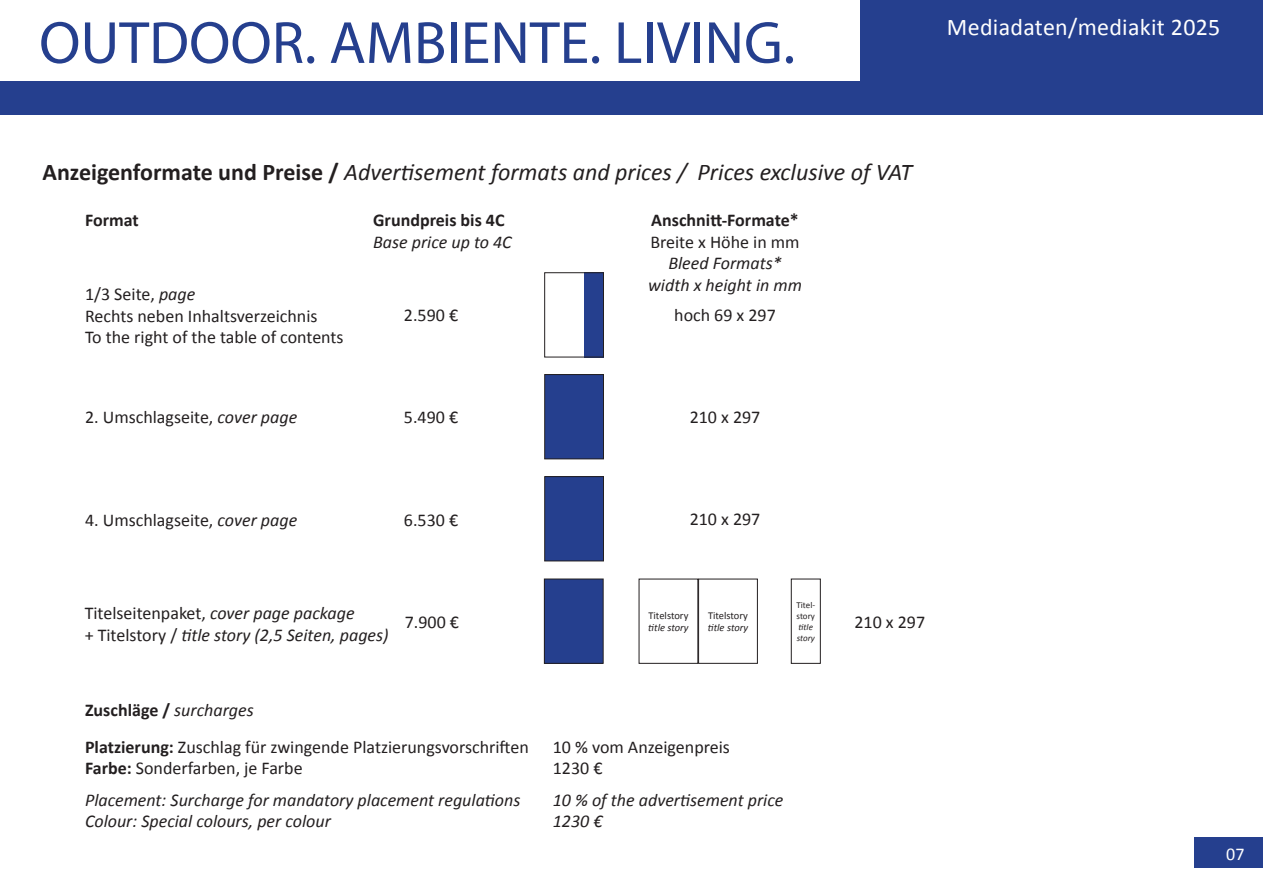
<style>
.page{position:relative;width:1263px;height:893px;background:#fff}
.page>*{position:absolute;margin:0;border:0;box-sizing:border-box;transform-origin:0 0}
.t1{font:60px "Myriad Pro";color:#253f8e}
.t2{font:italic 24px "Calibri";color:#231f20}
.t3{font:24px "Calibri";letter-spacing:.01em;color:#fff}
.t4{font:18px/21.6px "Calibri";color:#231f20}
.t5{font:italic 18px/21.6px "Calibri";color:#231f20}
.t6{font:700 18px "Calibri";color:#231f20}
.t7{font:18px "Calibri";color:#fff}
.t8{font:10.5px "Calibri";color:#231f20}
.t9{font:italic 10.5px "Calibri";color:#231f20}
.t10{font:9px/10.8px "Calibri";color:#231f20}
.t11{font:italic 9px/10.8px "Calibri";color:#231f20}
.s1{font-weight:700;font-style:normal}
.s2{font-style:italic}
.s3{font-style:normal}
.s4{font-weight:700}
</style>
<div class="page">
<div style="left:0;top:0;width:1263px;height:115px;background:#253f8e"></div>
<div style="left:0;top:0;width:859px;height:81px;background:#fff"></div>
<div style="left:1195px;top:838px;width:68px;height:30px;background:#253f8e"></div>
<div style="left:545px;top:477px;width:58px;height:84px;background:#253f8e"></div>
<div style="left:544px;top:476px;width:60px;height:85px;border:1px solid #231f20"></div>
<div style="left:545px;top:375px;width:58px;height:84px;background:#253f8e"></div>
<div style="left:544px;top:374px;width:60px;height:85px;border:1px solid #231f20"></div>
<div style="left:584px;top:272px;width:19px;height:85px;background:#253f8e"></div>
<div style="left:544px;top:272px;width:60px;height:85px;border:1px solid #231f20"></div>
<div style="left:544px;top:579px;width:59px;height:84px;background:#253f8e"></div>
<div style="left:544px;top:579px;width:59px;height:85px;border:1px solid #231f20"></div>
<div style="left:698px;top:579px;width:60px;height:85px;border:1px solid #231f20"></div>
<div style="left:791px;top:579px;width:30px;height:85px;border:1px solid #231f20"></div>
<h1 class="t1" style="left:39px;top:6px;width:757px">OUTDOOR. AMBIENTE. LIVING.</h1>
<h2 class="t3" style="left:947px;top:10px;width:275px">Mediadaten/mediakit 2025</h2>
<h2 class="t2" style="left:43px;top:155px;width:871px"><span class="s1">Anzeigenformate und Preise /</span> Advertisement formats and prices / Prices exclusive of VAT</h2>
<p class="t6" style="left:85px;top:207px;width:55px">Format</p>
<p class="t6" style="left:373px;top:207px;width:133px">Grundpreis bis 4C</p>
<p class="t5" style="left:373px;top:230px;width:140px">Base price up to 4C</p>
<p class="t4" style="left:85px;top:283px;width:260px">1/3 Seite, <span class="s2">page<br></span>Rechts neben Inhaltsverzeichnis<br>To the right of the table of contents</p>
<p class="t4" style="left:404px;top:304px;width:56px">2.590 €</p>
<p class="t6" style="left:651px;top:207px;width:149px">Anschnitt-Formate*</p>
<p class="t4" style="left:650px;top:230px;width:151px">Breite x Höhe in mm</p>
<p class="t5" style="left:648px;top:252px;width:155px;text-align:center">Bleed Formats* width x height in mm</p>
<p class="t4" style="left:674px;top:304px;width:103px">hoch 69 x 297</p>
<p class="t4" style="left:85px;top:406px;width:214px">2. Umschlagseite, <span class="s2">cover page</span></p>
<p class="t4" style="left:404px;top:406px;width:56px">5.490 €</p>
<p class="t4" style="left:690px;top:406px;width:72px">210 x 297</p>
<p class="t4" style="left:85px;top:508px;width:214px">4. Umschlagseite, <span class="s2">cover page</span></p>
<p class="t4" style="left:404px;top:508px;width:56px">6.530 €</p>
<p class="t4" style="left:690px;top:508px;width:72px">210 x 297</p>
<p class="t5" style="left:85px;top:602px;width:305px"><span class="s3">Titelseitenpaket,</span> cover page package<br><span class="s3">+ Titelstory /</span> title story (2,5 Seiten, pages)</p>
<p class="t8" style="left:648px;top:608px;width:41px">Titelstory</p>
<p class="t4" style="left:405px;top:611px;width:56px">7.900 €</p>
<p class="t9" style="left:648px;top:621px;width:42px">title story</p>
<p class="t8" style="left:708px;top:608px;width:41px">Titelstory</p>
<p class="t9" style="left:708px;top:621px;width:42px">title story</p>
<p class="t10" style="left:796px;top:600px;width:20px">Titel&shy;story</p>
<p class="t11" style="left:797px;top:621px;width:20px">title story</p>
<p class="t4" style="left:85px;top:691px;width:445px;line-height:37px"><span class="s4">Zuschläge /</span> <span class="s2">surcharges<br></span><span class="s4">Platzierung:</span> Zuschlag für zwingende Platzierungsvorschriften</p>
<p class="t4" style="left:85px;top:757px;width:219px"><span class="s4">Farbe:</span> Sonderfarben, je Farbe</p>
<p class="t4" style="left:553px;top:735px;width:179px">10 % vom Anzeigenpreis<br>1230 €</p>
<p class="t5" style="left:85px;top:788px;width:437px">Placement: Surcharge for mandatory placement regulations<br>Colour: Special colours, per colour</p>
<p class="t5" style="left:553px;top:788px;width:232px">10 % of the advertisement price<br>1230 €</p>
<p class="t4" style="left:854px;top:610px;width:72px">210 x 297</p>
<p class="t7" style="left:1226px;top:841px;width:20px">07</p>
</div>
